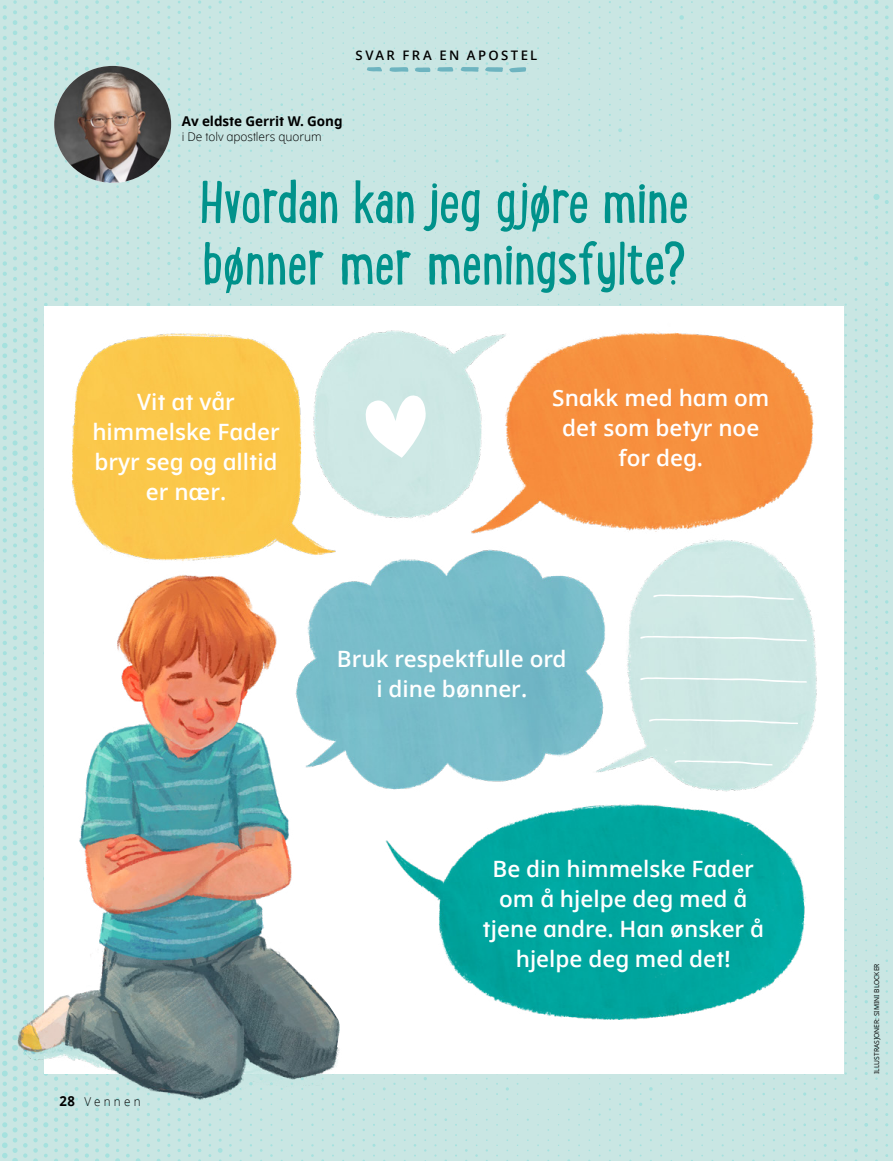
<style>
.page{position:relative;width:893px;height:1161px;background:#c9e6e3}
.page>*{position:absolute;margin:0;border:0;box-sizing:border-box;transform-origin:0 0}
.h1_next_Lunchbox{font:66px/61.5px "Lunch Box";letter-spacing:-.025em;color:#00928b}
.p1{font:600 22.5px/30px "Dots Solidlds Lat";color:#fff;text-align:center}
.p1_author-name{font:700 13.5px "Dots Solidlds Lat";letter-spacing:-.005em;color:#000}
.t1{font:600 13.2px "Dots Solidlds Lat";letter-spacing:.18em;color:#000}
.t2{font:300 12.3px "Dots Solidlds Lat";letter-spacing:.28em;color:#000;scale:.95 1}
.p1_author-role{font:300 12px "Dots Solidlds Lat";letter-spacing:-.005em;color:#000}
.t3{font:6.75px "Dots Solidlds Lat";color:#000}
.s1{font-weight:700;font-size:13.8px}
</style>
<div class="page">
<div style="left:45px;top:306px;width:799px;height:768px;background:#fff"></div>
<img style="left:7px;top:314px;width:822px;height:800px">
<svg style="left:308px;top:956px;width:85px;height:91px"></svg>
<img style="left:54px;top:66px;width:117px;height:117px;border-radius:58px">
<svg style="left:389px;top:67px;width:19px;height:5px"></svg>
<svg style="left:460px;top:67px;width:19px;height:5px"></svg>
<svg style="left:485px;top:67px;width:18px;height:5px"></svg>
<svg style="left:509px;top:67px;width:17px;height:5px"></svg>
<svg style="left:415px;top:67px;width:15px;height:5px"></svg>
<svg style="left:437px;top:67px;width:16px;height:5px"></svg>
<svg style="left:366px;top:67px;width:16px;height:4px"></svg>
<svg style="left:363px;top:394px;width:63px;height:64px"></svg>
<svg style="left:675px;top:760px;width:97px;height:5px"></svg>
<svg style="left:649px;top:719px;width:149px;height:5px"></svg>
<svg style="left:640px;top:677px;width:167px;height:6px"></svg>
<svg style="left:640px;top:636px;width:167px;height:5px"></svg>
<svg style="left:653px;top:594px;width:141px;height:6px"></svg>
<p class="t1" style="left:356px;top:45px;width:183px">SVAR FRA EN APOSTEL</p>
<p class="p1_author-name" style="left:182px;top:111px;width:162px">Av eldste Gerrit W. Gong</p>
<p class="p1_author-role" style="left:182px;top:128px;width:141px">i De tolv apostlers quorum</p>
<p class="h1_next_Lunchbox" style="left:199px;top:168px;width:492px">Hvordan kan jeg gjøre mine bønner mer meningsfylte?</p>
<p class="p1" style="left:92px;top:387px;width:189px">Vit at vår himmelske Fader bryr seg og alltid er nær.</p>
<p class="p1" style="left:552px;top:383px;width:219px">Snakk med ham om det som betyr noe for deg.</p>
<p class="p1" style="left:337px;top:644px;width:231px">Bruk respektfulle ord i dine bønner.</p>
<p class="t2" style="left:60px;top:1092px;width:87px"><span class="s1">28</span> Vennen</p>
<p class="p1" style="left:482px;top:854px;width:283px">Be din himmelske Fader om å hjelpe deg med å tjene andre. Han ønsker å hjelpe deg med det!</p>
<p class="t3" style="left:872px;top:1074px;width:112px;rotate:-90deg">ILLUSTRASJONER: SIMINI BLOCKER</p>
</div>
